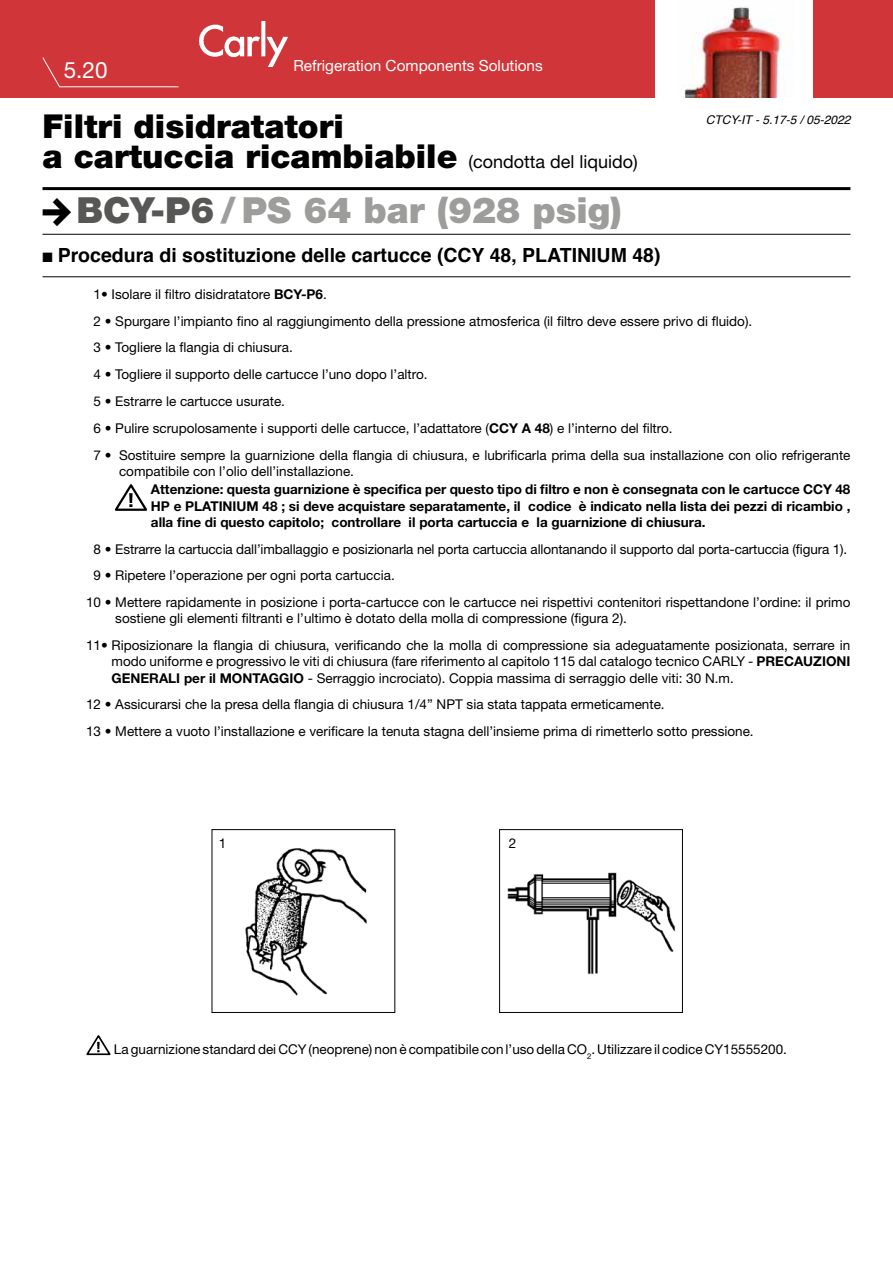
<style>
.page{position:relative;width:893px;height:1263px;background:#fff}
.page>*{position:absolute;margin:0;border:0;box-sizing:border-box;transform-origin:0 0}
.t1{font:900 36px "Helvetica Neue LT Pro";color:#9d9d9c}
.t2{font:900 33px/30px "Helvetica Neue LT Pro";color:#000}
.t3{font:22.5px "Helvetica Neue LT Pro";color:#fff}
.t4{font:700 19.5px "Helvetica";color:#000}
.t5{font:15.3px "Helvetica Neue LT Pro";color:#fff}
.t6{font:13.5px/26.8px "Helvetica Neue LT Pro";color:#000}
.t7{font:700 13.5px/16.2px "Helvetica Neue LT Pro";color:#000;text-align:justify}
.t8{font:italic 12px "Helvetica";color:#000}
.s1{font-weight:400;font-size:18px}
.s2{color:#575756}
.s3{font-weight:700}
</style>
<div class="page">
<div style="left:0;top:0;width:893px;height:98px;background:#d03639"></div>
<hr style="left:43px;top:187px;width:807px;height:3px;background:#000">
<hr style="left:43px;top:234px;width:807px;height:1px;background:#000">
<img style="left:200px;top:21px;width:87px;height:45px">
<svg style="left:42px;top:57px;width:137px;height:31px"></svg>
<div style="left:655px;top:0;width:157px;height:99px;background:#fff"></div>
<img style="left:684px;top:7px;width:97px;height:91px">
<img style="left:245px;top:848px;width:122px;height:148px">
<div style="left:212px;top:829px;width:183px;height:184px;border:1px solid #000"></div>
<img style="left:507px;top:872px;width:169px;height:103px">
<div style="left:499px;top:829px;width:184px;height:184px;border:1px solid #000"></div>
<svg style="left:86px;top:1035px;width:25px;height:21px"></svg>
<svg style="left:114px;top:484px;width:34px;height:27px"></svg>
<hr style="left:43px;top:276px;width:807px;height:1px;background:#000">
<h3 class="t3" style="left:64px;top:56px;width:45px">5.20</h3>
<p class="t5" style="left:293px;top:56px;width:251px">Refrigeration Components Solutions</p>
<h2 class="t2" style="left:43px;top:111px;width:597px">Filtri disidratatori<br>a cartuccia ricambiabile <span class="s1">(condotta del liquido)</span></h2>
<h1 class="t1" style="left:77px;top:188px;width:547px"><span class="s2">BCY-P6</span> / PS 64 bar (928 psig)</h1>
<p class="t8" style="left:706px;top:110px;width:146px">CTCY-IT - 5.17-5 / 05-2022</p>
<h3 class="t4" style="left:43px;top:240px;width:620px">■ Procedura di sostituzione delle cartucce (CCY 48, PLATINIUM 48)</h3>
<p class="t6" style="left:94px;top:280px;width:758px">1• Isolare il filtro disidratatore <span class="s3">BCY-P6</span>.<br>2 • Spurgare l’impianto fino al raggiungimento della pressione atmosferica (il filtro deve essere privo di fluido).<br>3 • Togliere la flangia di chiusura.<br>4 • Togliere il supporto delle cartucce l’uno dopo l’altro.<br>5 • Estrarre le cartucce usurate.<br>6 • Pulire scrupolosamente i supporti delle cartucce, l’adattatore (<span class="s3">CCY A 48</span>) e l’interno del filtro.<br>7 • Sostituire sempre la guarnizione della flangia di chiusura, e lubrificarla prima della sua installazione con olio refrigerante</p>
<p class="t6" style="left:119px;top:457px;width:237px">compatibile con l’olio dell’installazione.</p>
<p class="t7" style="left:151px;top:481px;width:701px">Attenzione: questa guarnizione è specifica per questo tipo di filtro e non è consegnata con le cartucce CCY 48<br>HP e PLATINIUM 48 ; si deve acquistare separatamente, il codice è indicato nella lista dei pezzi di ricambio , alla fine di questo capitolo; controllare il porta cartuccia e la guarnizione di chiusura.</p>
<p class="t6" style="left:94px;top:535px;width:755px">8 • Estrarre la cartuccia dall’imballaggio e posizionarla nel porta cartuccia allontanando il supporto dal porta-cartuccia (figura 1).</p>
<p class="t6" style="left:94px;top:562px;width:303px">9 • Ripetere l’operazione per ogni porta cartuccia.</p>
<p class="t6" style="left:86px;top:589px;width:766px">10 • Mettere rapidamente in posizione i porta-cartucce con le cartucce nei rispettivi contenitori rispettandone l’ordine: il primo</p>
<p class="t6" style="left:86px;top:605px;width:766px;text-indent:29px">sostiene gli elementi filtranti e l’ultimo è dotato della molla di compressione (figura 2).<br>11• Riposizionare la flangia di chiusura, verificando che la molla di compressione sia adeguatamente posizionata, serrare in</p>
<p class="t6" style="left:112px;top:653px;width:740px;line-height:16.2px">modo uniforme e progressivo le viti di chiusura (fare riferimento al capitolo 115 dal catalogo tecnico CARLY - <span class="s3">PRECAUZIONI<br>GENERALI per il MONTAGGIO</span> - Serraggio incrociato). Coppia massima di serraggio delle viti: 30 N.m.</p>
<p class="t6" style="left:86px;top:691px;width:669px">12 • Assicurarsi che la presa della flangia di chiusura 1/4” NPT sia stata tappata ermeticamente.<br>13 • Mettere a vuoto l’installazione e verificare la tenuta stagna dell’insieme prima di rimetterlo sotto pressione.</p>
<p class="t6" style="left:219px;top:829px;width:9px">1</p>
<p class="t6" style="left:509px;top:829px;width:9px">2</p>
<p class="t6" style="left:114px;top:1035px;width:674px">La guarnizione standard dei CCY (neoprene) non è compatibile con l’uso della CO<sub>2</sub>. Utilizzare il codice CY15555200.</p>
</div>
